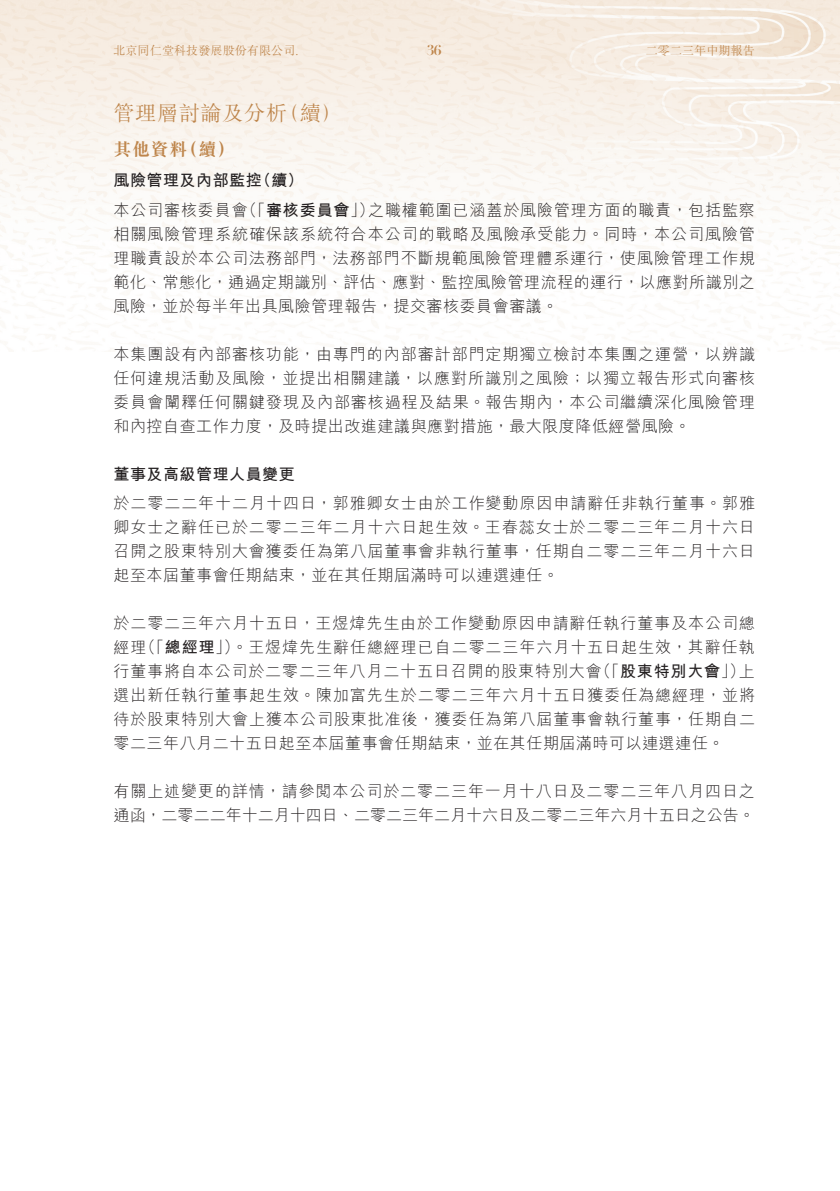
<style>
.page{position:relative;width:840px;height:1191px;background:#fff}
.page>*{position:absolute;margin:0;border:0;box-sizing:border-box;transform-origin:0 0}
._01_H1{font:300 21px "M Sung HK";letter-spacing:.035em;color:#be854b}
._02_H2{font:700 18px "M Sung HK";color:#be854b}
._00_txt{font:300 16px/24px "M Hei HK";letter-spacing:.055em;color:#231f20}
._03_H3{font:700 16px "M Hei HK";letter-spacing:.03em;color:#231f20}
._00_txt-2{font:700 16px "M Hei HK";letter-spacing:.05em;color:#231f20}
.t1{font:700 14px "Didot LT Std";color:#be854b}
.t2{font:300 12px "M Sung HK";letter-spacing:.01em;color:#be854b}
.s1{font-weight:300}
.s2{font-weight:700}
</style>
<div class="page">
<img style="left:0;top:0;width:839px;height:351px">
<p class="t2" style="left:113px;top:42px;width:186px">北京同仁堂科技發展股份有限公司.</p>
<p class="_01_H1" style="left:113px;top:98px;width:175px">管理層討論及分析</p>
<p class="_02_H2" style="left:180px;top:140px;width:56px">（續(</p>
<p class="_01_H1" style="left:278px;top:98px;width:65px">（續(</p>
<p class="_02_H2" style="left:113px;top:140px;width:75px">其他資料</p>
<p class="_03_H3" style="left:113px;top:168px;width:150px">風險管理及內部監控</p>
<p class="_03_H3" style="left:255px;top:168px;width:50px">（續(</p>
<p class="t1" style="left:426px;top:42px;width:16px">36</p>
<p class="t2" style="left:645px;top:42px;width:110px">二零二三年中期報告</p>
<p class="_00_txt-2" style="left:241px;top:198px;width:134px"><span class="s1">（「</span>審核委員會<span class="s1">」）</span></p>
<p class="_00_txt" style="left:113px;top:197px;width:642px">本公司審核委員會<br>相關風險管理系統確保該系統符合本公司的戰略及風險承受能力。同時，本公司風險管理職責設於本公司法務部門，法務部門不斷規範風險管理體系運行，使風險管理工作規範化、常態化，通過定期識別、評估、應對、監控風險管理流程的運行，以應對所識別之風險，並於每半年出具風險管理報告，提交審核委員會審議。</p>
<p class="_00_txt" style="left:113px;top:341px;width:642px;text-align:justify">本集團設有內部審核功能，由專門的內部審計部門定期獨立檢討本集團之運營，以辨識任何違規活動及風險，並提出相關建議，以應對所識別之風險；以獨立報告形式向審核委員會闡釋任何關鍵發現及內部審核過程及結果。報告期內，本公司繼續深化風險管理和內控自查工作力度，及時提出改進建議與應對措施，最大限度降低經營風險。</p>
<p class="_03_H3" style="left:113px;top:462px;width:183px">董事及高級管理人員變更</p>
<p class="_00_txt" style="left:113px;top:491px;width:642px;text-align:justify">於二零二二年十二月十四日，郭雅卿女士由於工作變動原因申請辭任非執行董事。郭雅卿女士之辭任已於二零二三年二月十六日起生效。王春蕊女士於二零二三年二月十六日召開之股東特別大會獲委任為第八屆董事會非執行董事，任期自二零二三年二月十六日起至本屆董事會任期結束，並在其任期屆滿時可以連選連任。</p>
<p class="_00_txt" style="left:113px;top:611px;width:642px;text-align:right">於二零二三年六月十五日，王煜煒先生由於工作變動原因申請辭任執行董事及本公司總（「<span class="s2">總經理</span>」）。王煜煒先生辭任總經理已自二零二三年六月十五日起生效，其辭任執</p>
<p class="_00_txt" style="left:368px;top:197px;width:388px">之職權範圍已涵蓋於風險管理方面的職責，包括監察</p>
<p class="_00_txt" style="left:113px;top:635px;width:34px">經理</p>
<p class="_00_txt-2" style="left:595px;top:660px;width:151px"><span class="s1">（「</span>股東特別大會<span class="s1">」）</span></p>
<p class="_00_txt" style="left:113px;top:659px;width:642px">行董事將自本公司於二零二三年八月二十五日召開的股東特別大會<br>選出新任執行董事起生效。陳加富先生於二零二三年六月十五日獲委任為總經理，並將待於股東特別大會上獲本公司股東批准後，獲委任為第八屆董事會執行董事，任期自二零二三年八月二十五日起至本屆董事會任期結束，並在其任期屆滿時可以連選連任。</p>
<p class="_00_txt" style="left:113px;top:779px;width:642px">有關上述變更的詳情，請參閱本公司於二零二三年一月十八日及二零二三年八月四日之通函，二零二二年十二月十四日、二零二三年二月十六日及二零二三年六月十五日之公告。</p>
<p class="_00_txt" style="left:738px;top:659px;width:17px">上</p>
</div>
